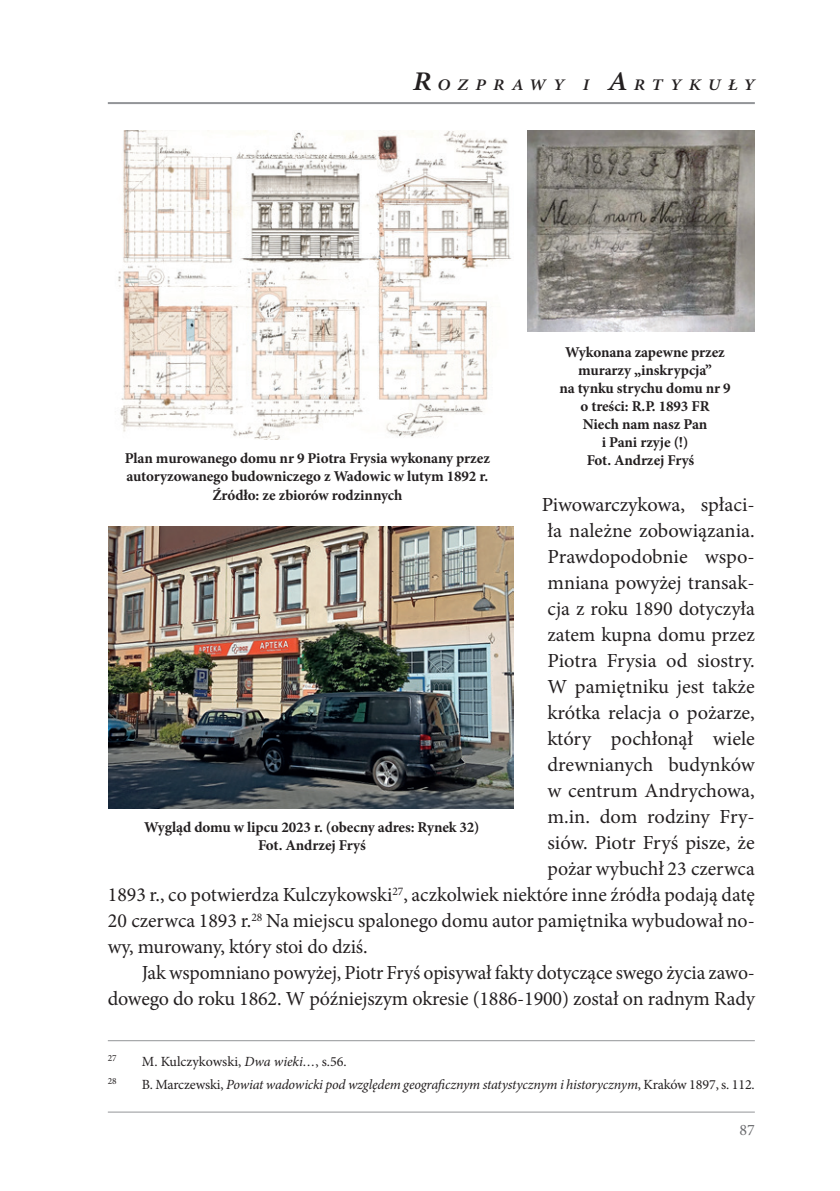
<style>
.page{position:relative;width:840px;height:1191px;background:#fff}
.page>*{position:absolute;margin:0;border:0;box-sizing:border-box;transform-origin:0 0}
.t1{font:20px "Minion Pro";color:#231f20}
.t2{font:italic 600 16.2px "Minion Pro";letter-spacing:.4em;color:#231f20;scale:1.11 1}
.t3{font:16px "Minion Pro";color:#6c6d70}
.t4{font:700 15px/18px "Minion Pro";letter-spacing:-.01em;color:#231f20;text-align:center}
.t5{font:italic 14px "Minion Pro";letter-spacing:-.015em;color:#231f20}
.t6{font:14px "Minion Pro";color:#231f20}
.t7{font:9.4px "Minion Pro";color:#231f20}
.s1{font-size:27px}
.s2{font-style:italic}
.s3{font-style:normal}
</style>
<div class="page">
<hr style="left:108px;top:1111px;width:646px;height:1px;background:#939598">
<hr style="left:108px;top:102px;width:646px;height:2px;background:#939598">
<hr style="left:108px;top:1040px;width:646px;height:1px;background:#939598">
<img style="left:118px;top:130px;width:393px;height:309px">
<img style="left:527px;top:130px;width:227px;height:201px">
<img style="left:109px;top:526px;width:404px;height:282px">
<p class="t2" style="left:412px;top:73px;width:309px"><span class="s1">R</span>OZPRAWY I <span class="s1">A</span>RTYKUŁY</p>
<p class="t4" style="left:565px;top:343px;width:161px">Wykonana zapewne przez</p>
<p class="t4" style="left:578px;top:361px;width:135px">murarzy „inskrypcja”</p>
<p class="t4" style="left:559px;top:379px;width:173px">na tynku strychu domu nr 9</p>
<p class="t4" style="left:580px;top:397px;width:130px">o treści: R.P. 1893 FR</p>
<p class="t4" style="left:582px;top:415px;width:126px">Niech nam nasz Pan</p>
<p class="t4" style="left:601px;top:433px;width:88px">i Pani rzyje (!)</p>
<p class="t4" style="left:586px;top:451px;width:109px">Fot. Andrzej Fryś</p>
<p class="t4" style="left:125px;top:449px;width:366px">Plan murowanego domu nr 9 Piotra Frysia wykonany przez autoryzowanego budowniczego z Wadowic w lutym 1892 r.<br>Źródło: ze zbiorów rodzinnych</p>
<p class="t1" style="left:541px;top:491px;width:214px">Piwowarczykowa, spłaci-</p>
<p class="t1" style="left:547px;top:517px;width:209px">ła należne zobowiązania.</p>
<p class="t1" style="left:547px;top:543px;width:209px">Prawdopodobnie wspo-</p>
<p class="t1" style="left:547px;top:569px;width:209px">mniana powyżej transak-</p>
<p class="t1" style="left:547px;top:595px;width:209px">cja z roku 1890 dotyczyła</p>
<p class="t1" style="left:547px;top:621px;width:209px">zatem kupna domu przez</p>
<p class="t1" style="left:547px;top:647px;width:209px">Piotra Frysia od siostry.</p>
<p class="t1" style="left:547px;top:673px;width:209px">W pamiętniku jest także</p>
<p class="t1" style="left:547px;top:699px;width:209px">krótka relacja o pożarze,</p>
<p class="t1" style="left:547px;top:725px;width:209px">który pochłonął wiele</p>
<p class="t1" style="left:547px;top:751px;width:209px">drewnianych budynków</p>
<p class="t1" style="left:547px;top:777px;width:209px">w centrum Andrychowa,</p>
<p class="t1" style="left:547px;top:803px;width:209px">m.in. dom rodziny Fry-</p>
<p class="t1" style="left:547px;top:829px;width:209px">siów. Piotr Fryś pisze, że</p>
<p class="t1" style="left:547px;top:855px;width:209px">pożar wybuchł 23 czerwca</p>
<p class="t1" style="left:108px;top:881px;width:648px">1893 r., co potwierdza Kulczykowski<sup>27</sup>, aczkolwiek niektóre inne źródła podają datę</p>
<p class="t1" style="left:108px;top:907px;width:648px">20 czerwca 1893 r.<sup>28</sup> Na miejscu spalonego domu autor pamiętnika wybudował no-</p>
<p class="t1" style="left:108px;top:933px;width:261px">wy, murowany, który stoi do dziś.</p>
<p class="t1" style="left:142px;top:959px;width:614px">Jak wspomniano powyżej, Piotr Fryś opisywał fakty dotyczące swego życia zawo-</p>
<p class="t1" style="left:108px;top:985px;width:648px">dowego do roku 1862. W późniejszym okresie (1886-1900) został on radnym Rady</p>
<p class="t4" style="left:144px;top:818px;width:336px">Wygląd domu w lipcu 2023 r. (obecny adres: Rynek 32)<br>Fot. Andrzej Fryś</p>
<p class="t7" style="left:108px;top:1051px;width:10px">27</p>
<p class="t6" style="left:142px;top:1052px;width:206px">M. Kulczykowski, <span class="s2">Dwa wieki…</span>, s.56.</p>
<p class="t7" style="left:108px;top:1074px;width:10px">28</p>
<p class="t5" style="left:142px;top:1074px;width:614px"><span class="s3">B. Marczewski,</span> Powiat wadowicki pod względem geograficznym statystycznym i historycznym<span class="s3">, Kraków 1897, s. 112.</span></p>
<p class="t3" style="left:739px;top:1118px;width:17px">87</p>
</div>
